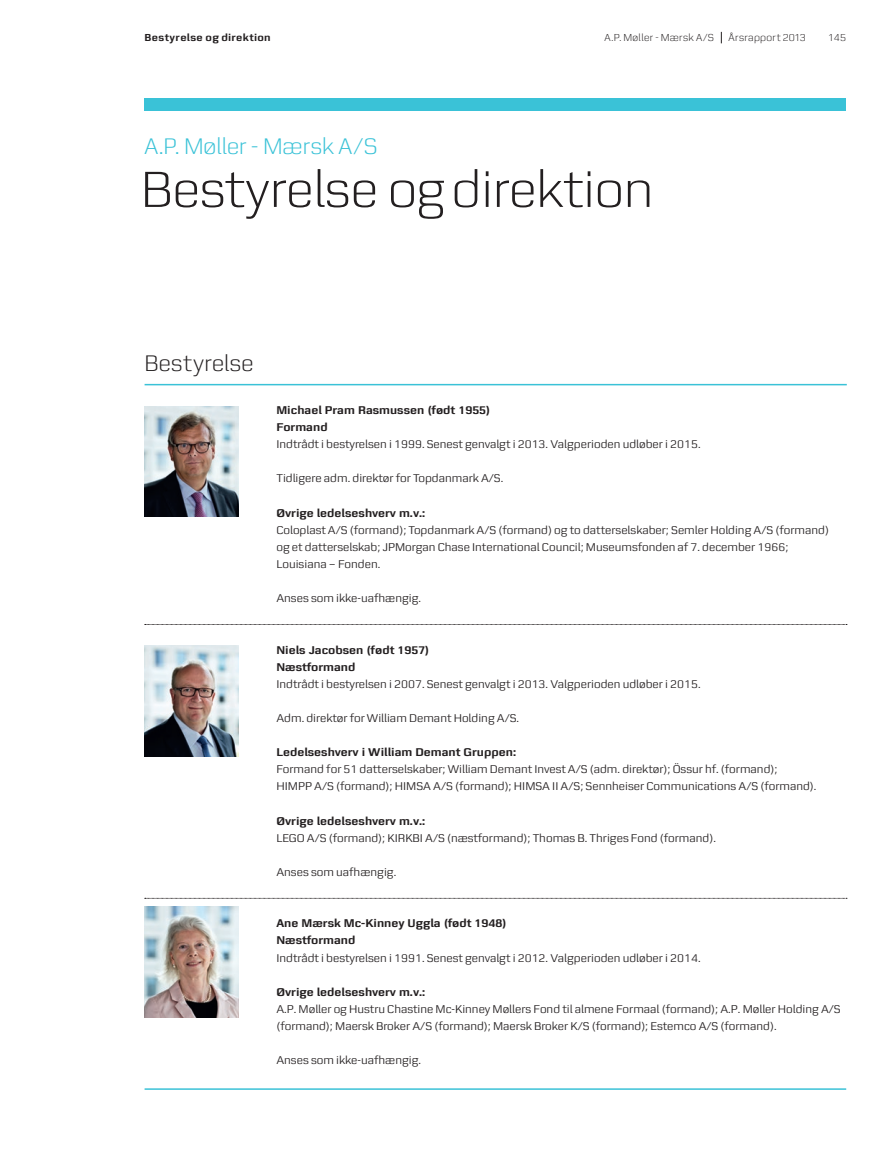
<style>
.page{position:relative;width:893px;height:1149px;background:#fff}
.page>*{position:absolute;margin:0;border:0;box-sizing:border-box;transform-origin:0 0}
.overskrift_generel_m{font:300 54px "Zetta Sans";letter-spacing:.005em;color:#231f20}
.afsender_over_genere{font:300 24px "Zetta Sans";color:#3ac2d7}
.management_duties{font:300 24px "Zetta Sans";letter-spacing:.015em;color:#231f20}
.management_duties_br{font:12px/17.1px "Zetta Sans";color:#231f20}
.management_duties_br-2{font:700 12px/17.1px "Zetta Sans";color:#231f20}
.t1{font:300 10.8px "Zetta Sans";letter-spacing:.03em;color:#231f20}
.t2{font:700 10.8px "Zetta Sans";letter-spacing:.03em;color:#231f20}
</style>
<div class="page">
<hr style="left:145px;top:384px;width:702px;height:1px;background:#3ac2d7">
<svg style="left:145px;top:624px;width:702px;height:1px"></svg>
<svg style="left:145px;top:897px;width:702px;height:1px"></svg>
<div style="left:145px;top:98px;width:701px;height:13px;background:#3ac2d7"></div>
<img style="left:145px;top:406px;width:93px;height:110px">
<img style="left:145px;top:906px;width:93px;height:111px">
<hr style="left:145px;top:1087px;width:701px;height:2px;background:#3ac2d7">
<img style="left:145px;top:645px;width:93px;height:111px">
<p class="t2" style="left:145px;top:31px;width:128px">Bestyrelse og direktion</p>
<p class="t1" style="left:605px;top:32px;width:111px">A.P. Møller - Mærsk A/S</p>
<p class="t1" style="left:728px;top:32px;width:79px">Årsrapport 2013</p>
<p class="t1" style="left:828px;top:32px;width:19px">145</p>
<p class="afsender_over_genere" style="left:145px;top:133px;width:234px">A.P. Møller - Mærsk A/S</p>
<p class="overskrift_generel_m" style="left:141px;top:159px;width:514px">Bestyrelse og direktion</p>
<p class="management_duties" style="left:145px;top:350px;width:110px">Bestyrelse</p>
<p class="management_duties_br-2" style="left:276px;top:401px;width:216px">Michael Pram Rasmussen (født 1955)<br>Formand</p>
<p class="management_duties_br" style="left:276px;top:435px;width:426px">Indtrådt i bestyrelsen i 1999. Senest genvalgt i 2013. Valgperioden udløber i 2015.</p>
<p class="management_duties_br" style="left:276px;top:469px;width:228px">Tidligere adm. direktør for Topdanmark A/S.</p>
<p class="management_duties_br-2" style="left:276px;top:504px;width:150px">Øvrige ledelseshverv m.v.:</p>
<p class="management_duties_br" style="left:276px;top:521px;width:554px">Coloplast A/S (formand); Topdanmark A/S (formand) og to datterselskaber; Semler Holding A/S (formand) og et datterselskab; JPMorgan Chase International Council; Museumsfonden af 7. december 1966;<br>Louisiana – Fonden.</p>
<p class="management_duties_br" style="left:276px;top:589px;width:146px">Anses som ikke-uafhængig.</p>
<p class="management_duties_br-2" style="left:276px;top:640px;width:155px">Niels Jacobsen (født 1957)</p>
<p class="management_duties_br-2" style="left:276px;top:657px;width:81px">Næstformand</p>
<p class="management_duties_br" style="left:276px;top:675px;width:426px">Indtrådt i bestyrelsen i 2007. Senest genvalgt i 2013. Valgperioden udløber i 2015.</p>
<p class="management_duties_br" style="left:276px;top:709px;width:244px">Adm. direktør for William Demant Holding A/S.</p>
<p class="management_duties_br-2" style="left:276px;top:743px;width:241px">Ledelseshverv i William Demant Gruppen:</p>
<p class="management_duties_br" style="left:276px;top:760px;width:542px">Formand for 51 datterselskaber; William Demant Invest A/S (adm. direktør); Össur hf. (formand);<br>HIMPP A/S (formand); HIMSA A/S (formand); HIMSA II A/S; Sennheiser Communications A/S (formand).</p>
<p class="management_duties_br-2" style="left:276px;top:811px;width:150px">Øvrige ledelseshverv m.v.:</p>
<p class="management_duties_br" style="left:276px;top:829px;width:441px">LEGO A/S (formand); KIRKBI A/S (næstformand); Thomas B. Thriges Fond (formand).</p>
<p class="management_duties_br" style="left:276px;top:863px;width:121px">Anses som uafhængig.</p>
<p class="management_duties_br-2" style="left:276px;top:914px;width:232px">Ane Mærsk Mc-Kinney Uggla (født 1948)</p>
<p class="management_duties_br-2" style="left:276px;top:931px;width:81px">Næstformand</p>
<p class="management_duties_br" style="left:276px;top:948px;width:426px">Indtrådt i bestyrelsen i 1991. Senest genvalgt i 2012. Valgperioden udløber i 2014.</p>
<p class="management_duties_br-2" style="left:276px;top:982px;width:150px">Øvrige ledelseshverv m.v.:</p>
<p class="management_duties_br" style="left:276px;top:1000px;width:566px">A.P. Møller og Hustru Chastine Mc-Kinney Møllers Fond til almene Formaal (formand); A.P. Møller Holding A/S (formand); Maersk Broker A/S (formand); Maersk Broker K/S (formand); Estemco A/S (formand).</p>
<p class="management_duties_br" style="left:276px;top:1051px;width:146px">Anses som ikke-uafhængig.</p>
</div>
